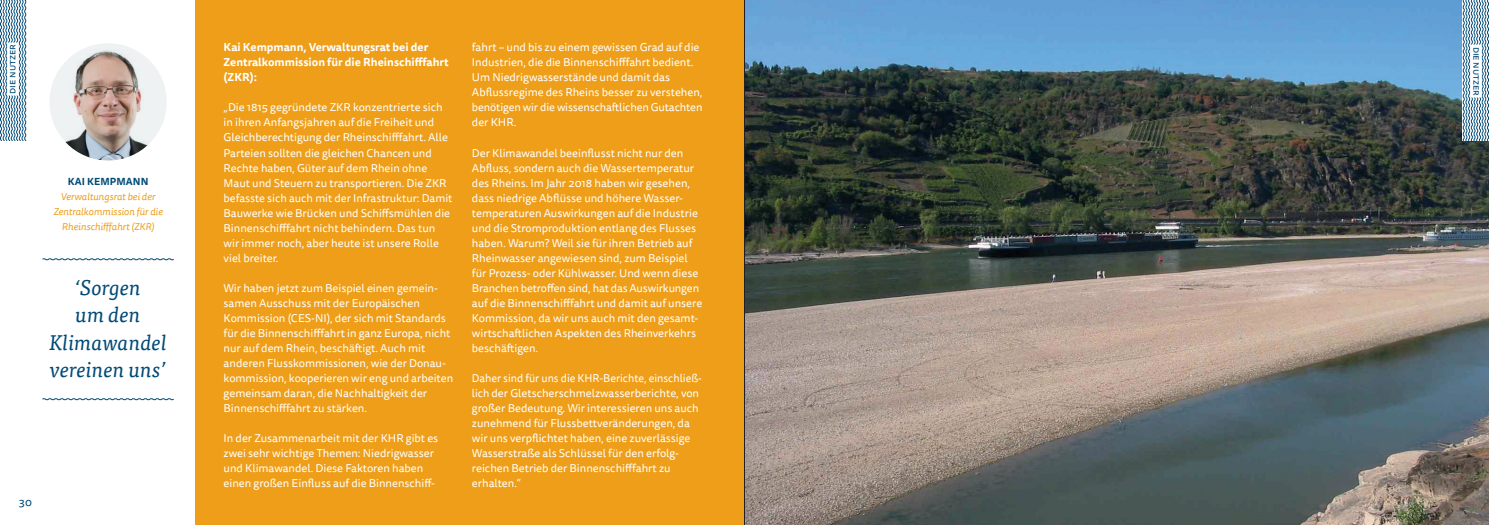
<style>
.page{position:relative;width:1489px;height:525px;background:#fff}
.page>*{position:absolute;margin:0;border:0;box-sizing:border-box;transform-origin:0 0}
.t1{font:italic 21.25px/27.5px "Tisa Pro";color:#004a76;text-align:center}
.t2{font:11.25px/15px "Tisa Sans OT";color:#fff}
.t3{font:11.25px/15px "Tisa Sans OT";color:#fff;scale:.96 1}
.t4{font:700 11.25px/15px "Tisa Sans OT";color:#fff}
.t5{font:11.25px "Tisa Sans Pro";color:#004a76}
.t6{font:italic 10px/15px "Tisa Sans OT";color:#ee9e18;text-align:center}
.t7{font:10px "Tisa Sans OT";color:#004a76}
.t8{font:700 10px "Tisa Sans OT";letter-spacing:.01em;color:#004a76}
</style>
<div class="page">
<div style="left:195px;top:0;width:549px;height:524px;background:#ee9e18"></div>
<div style="left:49px;top:43px;width:118px;height:117px;background:#eff2f3;border-radius:50%"></div>
<img style="left:59px;top:50px;width:98px;height:110px">
<svg style="left:42px;top:258px;width:132px;height:2px"></svg>
<svg style="left:42px;top:398px;width:132px;height:2px"></svg>
<svg style="left:0;top:0;width:26px;height:140px"></svg>
<div style="left:7px;top:43px;width:12px;height:52px;background:#fff"></div>
<img style="left:745px;top:0;width:743px;height:524px">
<svg style="left:1462px;top:0;width:26px;height:140px"></svg>
<div style="left:1470px;top:45px;width:11px;height:52px;background:#fff"></div>
<hr style="left:744px;top:0;width:1px;height:524px;background:#231f20">
<p class="t4" style="left:224px;top:40px;width:227px">Kai Kempmann, Verwaltungsrat bei der<br>Zentralkommission für die Rheinschifffahrt (ZKR):</p>
<p class="t2" style="left:224px;top:101px;width:230px">„Die 1815 gegründete ZKR konzentrierte sich in ihren Anfangsjahren auf die Freiheit und Gleichberechtigung der Rheinschifffahrt. Alle Parteien sollten die gleichen Chancen und Rechte haben, Güter auf dem Rhein ohne Maut und Steuern zu transportieren. Die ZKR befasste sich auch mit der Infrastruktur: Damit Bauwerke wie Brücken und Schiffsmühlen die Binnenschifffahrt nicht behindern. Das tun wir immer noch, aber heute ist unsere Rolle viel breiter.</p>
<p class="t2" style="left:224px;top:281px;width:231px">Wir haben jetzt zum Beispiel einen gemein&shy;samen Ausschuss mit der Europäischen Kommission (CES-NI), der sich mit Standards für die Binnenschifffahrt in ganz Europa, nicht nur auf dem Rhein, beschäftigt. Auch mit anderen Flusskommissionen, wie der Donau&shy;kommission, kooperieren wir eng und arbeiten gemeinsam daran, die Nachhaltigkeit der Binnenschifffahrt zu stärken.</p>
<p class="t2" style="left:224px;top:431px;width:216px">In der Zusammenarbeit mit der KHR gibt es zwei sehr wichtige Themen: Niedrigwasser und Klimawandel. Diese Faktoren haben einen großen Einfluss auf die Binnenschiff-</p>
<p class="t2" style="left:472px;top:41px;width:232px">fahrt – und bis zu einem gewissen Grad auf die Industrien, die die Binnenschifffahrt bedient.<br>Um Niedrigwasserstände und damit das Abflussregime des Rheins besser zu verstehen, benötigen wir die wissenschaftlichen Gutachten der KHR.</p>
<p class="t2" style="left:472px;top:146px;width:232px">Der Klimawandel beeinflusst nicht nur den Abfluss, sondern auch die Wassertemperatur des Rheins. Im Jahr 2018 haben wir gesehen, dass niedrige Abflüsse und höhere Wasser&shy;temperaturen Auswirkungen auf die Industrie und die Stromproduktion entlang des Flusses haben. Warum? Weil sie für ihren Betrieb auf Rheinwasser angewiesen sind, zum Beispiel für Prozess- oder Kühlwasser. Und wenn diese Branchen betroffen sind, hat das Auswirkungen auf die Binnenschifffahrt und damit auf unsere Kommission, da wir uns auch mit den gesamt&shy;wirtschaftlichen Aspekten des Rheinverkehrs beschäftigen.</p>
<p class="t3" style="left:472px;top:371px;width:241px">Daher sind für uns die KHR-Berichte, einschließ&shy;lich der Gletscherschmelzwasserberichte, von großer Bedeutung. Wir interessieren uns auch zunehmend für Flussbettveränderungen, da wir uns verpflichtet haben, eine zuverlässige Wasserstraße als Schlüssel für den erfolg&shy;reichen Betrieb der Binnenschifffahrt zu erhalten.“</p>
<p class="t7" style="left:6px;top:94px;width:51px;rotate:-90deg">die nutzer</p>
<p class="t7" style="left:1482px;top:46px;width:51px;rotate:90deg">die nutzer</p>
<p class="t8" style="left:68px;top:175px;width:82px">KAI KEMPMANN</p>
<p class="t6" style="left:53px;top:190px;width:111px">Verwaltungsrat bei der<br>Zentralkommission für die<br>Rheinschifffahrt (ZKR)</p>
<h1 class="t1" style="left:49px;top:272px;width:119px">‘Sorgen<br>um den<br>Klimawandel vereinen uns’</h1>
<p class="t5" style="left:19px;top:494px;width:15px">30</p>
</div>
